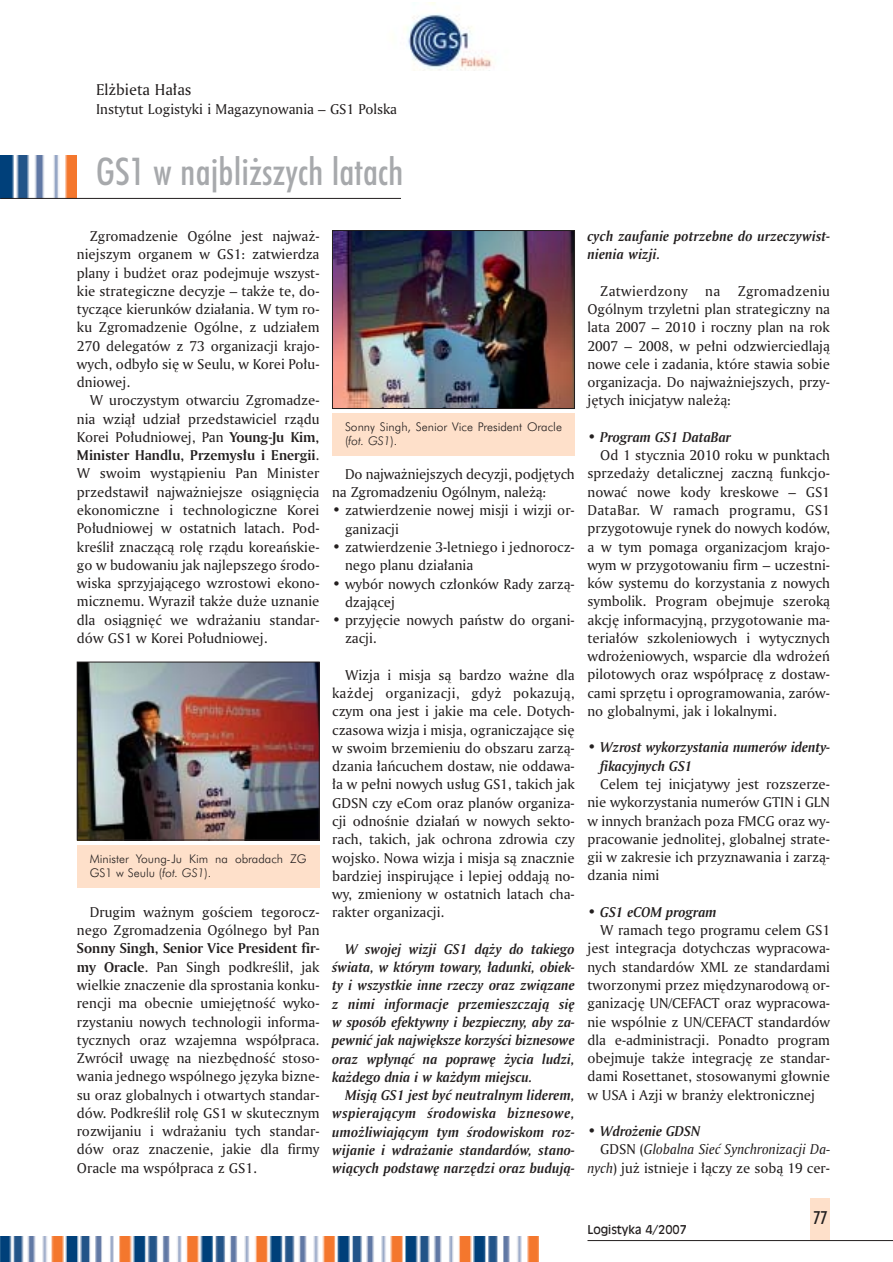
<style>
.page{position:relative;width:893px;height:1262px;background:#fff}
.page>*{position:absolute;margin:0;border:0;box-sizing:border-box;transform-origin:0 0}
.t1{font:500 condensed 38.25px "Futura PL";letter-spacing:.005em;color:#a7a9ac}
.t2{font:500 condensed 18px "Futura PL";color:#231f1f}
.t3{font:16.5px "Amerigo PL Roman A";color:#231f1f}
.t4{font:15px/18.3px "Amerigo PL Roman A";color:#231f1f;text-align:justify}
.t5{font:15px/18.3px "Amerigo PL Bold Italic A";color:#231f1f;text-align:justify}
.t6{font:15px "Amerigo PL Bold A";color:#231f1f}
.t7{font:15px "Amerigo PL Italic A";color:#231f1f}
.t8{font:300 12px/14.4px "Futura PL";color:#231f1f}
.t9{font:12px "Incised 901 PL";color:#231f1f}
.s1{font-family:"Amerigo PL Bold A"}
.s2{font-family:"Amerigo PL Roman A"}
.s3{font-style:italic}
.s4{font-family:"Amerigo PL Italic A"}
</style>
<div class="page">
<img style="left:404px;top:2px;width:89px;height:69px">
<div style="left:810px;top:1198px;width:20px;height:42px;background:#fee0ca"></div>
<hr style="left:587px;top:1240px;width:305px;height:1px;background:#231f1f">
<img style="left:0;top:1236px;width:538px;height:25px">
<img style="left:1px;top:156px;width:76px;height:42px">
<hr style="left:0;top:198px;width:401px;height:1px;background:#231f1f">
<div style="left:77px;top:845px;width:242px;height:42px;background:#fee0ca"></div>
<img style="left:79px;top:664px;width:238px;height:174px">
<div style="left:77px;top:662px;width:242px;height:178px;border:1px solid #231f1f"></div>
<div style="left:332px;top:414px;width:242px;height:42px;background:#fee0ca"></div>
<img style="left:334px;top:232px;width:238px;height:175px">
<div style="left:332px;top:230px;width:242px;height:179px;border:1px solid #231f1f"></div>
<p class="t3" style="left:96px;top:83px;width:97px">El˝bieta Ha∏as</p>
<p class="t4" style="left:96px;top:101px;width:302px">Instytut Logistyki i Magazynowania – GS1 Polska</p>
<h1 class="t1" style="left:96px;top:158px;width:309px">GS1 w najbli˝szych latach</h1>
<p class="t4" style="left:77px;top:228px;width:244px;text-indent:13px">Zgromadzenie Ogólne jest najwa˝- niejszym organem w GS1: zatwierdza plany i bud˝et oraz podejmuje wszyst&shy;kie strategiczne decyzje – tak˝e te, do&shy;tyczàce kierunków dzia∏ania. W tym ro&shy;ku Zgromadzenie Ogólne, z udzia∏em 270 delegatów z 73 organizacji krajo&shy;wych, odby∏o si´ w Seulu, w Korei Po∏u&shy;dniowej.</p>
<p class="t4" style="left:77px;top:392px;width:244px;text-indent:13px">W uroczystym otwarciu Zgromadze&shy;nia wzià∏ udzia∏ przedstawiciel rzàdu Korei Po∏udniowej, Pan <span class="s1">Young-Ju Kim,</span></p>
<p class="t6" style="left:77px;top:449px;width:244px">Minister Handlu, Przemys∏u i Energii<span class="s2">.</span></p>
<p class="t4" style="left:77px;top:466px;width:244px">W swoim wystàpieniu Pan Minister przedstawi∏ najwa˝niejsze osiàgni´cia ekonomiczne i technologiczne Korei Po∏udniowej w ostatnich latach. Pod&shy;kreÊli∏ znaczàcà rol´ rzàdu koreaƒskie&shy;go w budowaniu jak najlepszego Êrodo&shy;wiska sprzyjajàcego wzrostowi ekono&shy;micznemu. Wyrazi∏ tak˝e du˝e uznanie dla osiàgni´ç we wdra˝aniu standar&shy;dów GS1 w Korei Po∏udniowej.</p>
<p class="t8" style="left:90px;top:852px;width:218px">Minister Young-Ju Kim na obradach ZG<br>GS1 w Seulu (<span class="s3">fot. GS1</span>).</p>
<p class="t4" style="left:77px;top:904px;width:244px;text-align:right">Drugim wa˝nym goÊciem tegorocz&shy;nego Zgromadzenia Ogólnego by∏ Pan</p>
<p class="t6" style="left:77px;top:942px;width:244px">Sonny Singh, Senior Vice President fir-</p>
<p class="t4" style="left:77px;top:959px;width:244px"><span class="s1">my Oracle</span>. Pan Singh podkreÊli∏, jak wielkie znaczenie dla sprostania konku&shy;rencji ma obecnie umiej´tnoÊç wyko&shy;rzystaniu nowych technologii informa&shy;tycznych oraz wzajemna wspó∏praca.<br>Zwróci∏ uwag´ na niezb´dnoÊç stoso&shy;wania jednego wspólnego j´zyka bizne&shy;su oraz globalnych i otwartych standar&shy;dów. PodkreÊli∏ rol´ GS1 w skutecznym rozwijaniu i wdra˝aniu tych standar&shy;dów oraz znaczenie, jakie dla firmy Oracle ma wspó∏praca z GS1.</p>
<p class="t8" style="left:345px;top:421px;width:218px">Sonny Singh, Senior Vice President Oracle (<span class="s3">fot. GS1</span>).</p>
<p class="t4" style="left:332px;top:466px;width:244px;text-indent:13px">Do najwa˝niejszych decyzji, podj´tych na Zgromadzeniu Ogólnym, nale˝à:</p>
<p class="t4" style="left:345px;top:502px;width:231px;text-indent:-13px">• zatwierdzenie nowej misji i wizji or&shy;ganizacji</p>
<p class="t4" style="left:345px;top:539px;width:231px;text-indent:-13px">• zatwierdzenie 3-letniego i jednorocz&shy;nego planu dzia∏ania</p>
<p class="t4" style="left:345px;top:576px;width:231px;text-indent:-13px">• wybór nowych cz∏onków Rady zarzà&shy;dzajàcej</p>
<p class="t4" style="left:345px;top:612px;width:231px;text-indent:-13px">• przyj´cie nowych paƒstw do organi&shy;zacji.</p>
<p class="t4" style="left:332px;top:667px;width:244px;text-indent:13px">Wizja i misja sà bardzo wa˝ne dla ka˝dej organizacji, gdy˝ pokazujà, czym ona jest i jakie ma cele. Dotych&shy;czasowa wizja i misja, ograniczajàce si´ w swoim brzemieniu do obszaru zarzà&shy;dzania ∏aƒcuchem dostaw, nie oddawa-∏a w pe∏ni nowych us∏ug GS1, takich jak GDSN czy eCom oraz planów organiza&shy;cji odnoÊnie dzia∏aƒ w nowych sekto&shy;rach, takich, jak ochrona zdrowia czy wojsko. Nowa wizja i misja sà znacznie bardziej inspirujàce i lepiej oddajà no&shy;wy, zmieniony w ostatnich latach cha&shy;rakter organizacji.</p>
<p class="t5" style="left:332px;top:941px;width:244px;text-indent:13px">W swojej wizji GS1 dà˝y do takiego Êwiata, w którym towary, ∏adunki, obiek&shy;ty i wszystkie inne rzeczy oraz zwiàzane z nimi informacje przemieszczajà si´ w sposób efektywny i bezpieczny, aby za&shy;pewniç jak najwi´ksze korzyÊci biznesowe oraz wp∏ynàç na popraw´ ˝ycia ludzi, ka˝dego dnia i w ka˝dym miejscu.</p>
<p class="t5" style="left:332px;top:1087px;width:244px;text-indent:13px">Misjà GS1 jest byç neutralnym liderem, wspierajàcym Êrodowiska biznesowe, umo˝liwiajàcym tym Êrodowiskom roz&shy;wijanie i wdra˝anie standardów, stano&shy;wiàcych podstaw´ narz´dzi oraz budujà-</p>
<p class="t5" style="left:587px;top:228px;width:244px">cych zaufanie potrzebne do urzeczywist&shy;nienia wizji.</p>
<p class="t4" style="left:587px;top:283px;width:244px;text-indent:13px">Zatwierdzony na Zgromadzeniu Ogólnym trzyletni plan strategiczny na lata 2007 – 2010 i roczny plan na rok 2007 – 2008, w pe∏ni odzwierciedlajà nowe cele i zadania, które stawia sobie organizacja. Do najwa˝niejszych, przy&shy;j´tych inicjatyw nale˝à:</p>
<p class="t5" style="left:587px;top:429px;width:145px"><span class="s2">•</span> Program GS1 DataBar</p>
<p class="t4" style="left:587px;top:447px;width:244px;text-indent:13px">Od 1 stycznia 2010 roku w punktach sprzeda˝y detalicznej zacznà funkcjo&shy;nowaç nowe kody kreskowe – GS1<br>DataBar. W ramach programu, GS1 przygotowuje rynek do nowych kodów, a w tym pomaga organizacjom krajo&shy;wym w przygotowaniu firm – uczestni&shy;ków systemu do korzystania z nowych symbolik. Program obejmuje szerokà akcj´ informacyjnà, przygotowanie ma&shy;teria∏ów szkoleniowych i wytycznych wdro˝eniowych, wsparcie dla wdro˝eƒ pilotowych oraz wspó∏prac´ z dostaw&shy;cami sprz´tu i oprogramowania, zarów&shy;no globalnymi, jak i lokalnymi.</p>
<p class="t5" style="left:600px;top:739px;width:231px;text-indent:-13px"><span class="s2">•</span> Wzrost wykorzystania numerów identy&shy;fikacyjnych GS1</p>
<p class="t4" style="left:587px;top:776px;width:244px;text-indent:13px">Celem tej inicjatywy jest rozszerze&shy;nie wykorzystania numerów GTIN i GLN w innych bran˝ach poza FMCG oraz wy&shy;pracowanie jednolitej, globalnej strate&shy;gii w zakresie ich przyznawania i zarzà&shy;dzania nimi</p>
<p class="t5" style="left:587px;top:904px;width:131px"><span class="s2">•</span> GS1 eCOM program</p>
<p class="t4" style="left:587px;top:922px;width:244px;text-indent:13px">W ramach tego programu celem GS1 jest integracja dotychczas wypracowa&shy;nych standardów XML ze standardami tworzonymi przez mi´dzynarodowà or&shy;ganizacj´ UN/CEFACT oraz wypracowa&shy;nie wspólnie z UN/CEFACT standardów dla e-administracji. Ponadto program obejmuje tak˝e integracj´ ze standar&shy;dami Rosettanet, stosowanymi g∏ownie w USA i Azji w bran˝y elektronicznej</p>
<p class="t5" style="left:587px;top:1123px;width:114px"><span class="s2">•</span> Wdro˝enie GDSN</p>
<p class="t7" style="left:600px;top:1143px;width:231px"><span class="s2">GDSN (</span>Globalna Sieç Synchronizacji Da-</p>
<p class="t4" style="left:587px;top:1159px;width:244px"><span class="s4">nych</span>) ju˝ istnieje i ∏àczy ze sobà 19 cer-</p>
<p class="t9" style="left:587px;top:1225px;width:101px">Logistyka 4/2007</p>
<p class="t2" style="left:813px;top:1211px;width:15px">77</p>
</div>
